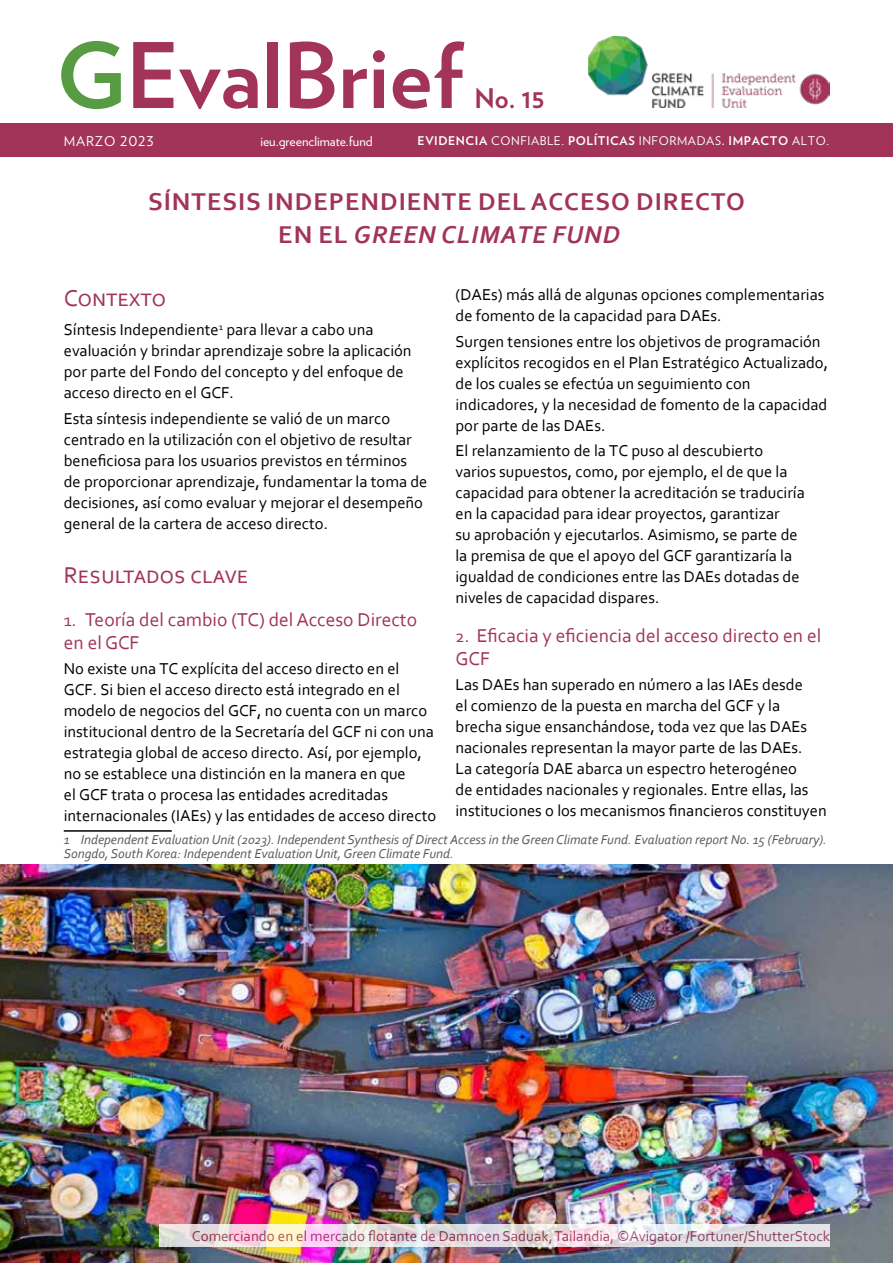
<style>
.page{position:relative;width:893px;height:1263px;background:#fff}
.page>*{position:absolute;margin:0;border:0;box-sizing:border-box;transform-origin:0 0}
.t1{font:700 90px "Verlag";color:#a13458}
.t2{font:700 27px "Verlag";color:#a13458}
.t3{font:700 25.5px/33px "Corbel";letter-spacing:.04em;color:#a13458;text-align:center}
.t4{font:24px "Corbel";letter-spacing:.08em;color:#a13458}
.t5{font:19.5px/22.5px "Corbel";color:#a13458}
.t6{font:16.5px/21px "Corbel";color:#000}
.t7{font:15px "Corbel";color:#a13458}
.t8{font:italic 13.5px/13.5px "Corbel";color:#58595b}
.t9{font:13.5px "Verlag";color:#fff}
.t10{font:13.5px "Verlag";letter-spacing:.06em;color:#fff}
.t11{font:700 12px "Verlag";letter-spacing:.05em;color:#fff}
.s1{color:#579c42}
.s2{font-weight:400}
.s3{font-style:italic}
.s4{font-size:18px}
</style>
<div class="page">
<div style="left:0;top:124px;width:893px;height:33px;background:#a13458"></div>
<hr style="left:64px;top:830px;width:108px;height:2px;background:#000">
<img style="left:588px;top:36px;width:241px;height:72px">
<img style="left:0;top:864px;width:893px;height:399px">
<svg style="left:159px;top:1224px;width:671px;height:23px;background:#e8e1e4"></svg>
<h1 class="t1" style="left:56px;top:5px;width:408px"><span class="s1">G</span>EvalBrief</h1>
<h2 class="t2" style="left:474px;top:77px;width:72px">No. 15</h2>
<p class="t10" style="left:64px;top:131px;width:92px">MARZO 2023</p>
<p class="t9" style="left:260px;top:131px;width:114px">ieu.greenclimate.fund</p>
<p class="t11" style="left:418px;top:131px;width:413px">EVIDENCIA <span class="s2">CONFIABLE.</span> POLÍTICAS <span class="s2">INFORMADAS</span>. IMPACTO <span class="s2">ALTO.</span></p>
<h3 class="t3" style="left:148px;top:185px;width:598px">SÍNTESIS INDEPENDIENTE DEL ACCESO DIRECTO<br>EN EL <span class="s3">GREEN CLIMATE FUND</span></h3>
<p class="t6" style="left:455px;top:284px;width:370px">(DAEs) más allá de algunas opciones complementarias de fomento de la capacidad para DAEs.</p>
<p class="t6" style="left:455px;top:330px;width:374px">Surgen tensiones entre los objetivos de programación explícitos recogidos en el Plan Estratégico Actualizado, de los cuales se efectúa un seguimiento con indicadores, y la necesidad de fomento de la capacidad por parte de las DAEs.</p>
<p class="t6" style="left:455px;top:439px;width:351px">El relanzamiento de la TC puso al descubierto varios supuestos, como, por ejemplo, el de que la capacidad para obtener la acreditación se traduciría en la capacidad para idear proyectos, garantizar<br>su aprobación y ejecutarlos. Asimismo, se parte de la premisa de que el apoyo del GCF garantizaría la igualdad de condiciones entre las DAEs dotadas de niveles de capacidad dispares.</p>
<p class="t5" style="left:455px;top:624px;width:367px"><span class="s4">2.</span> Eficacia y eficiencia del acceso directo en el<br>GCF</p>
<p class="t6" style="left:455px;top:674px;width:373px">Las DAEs han superado en número a las IAEs desde<br>el comienzo de la puesta en marcha del GCF y la brecha sigue ensanchándose, toda vez que las DAEs nacionales representan la mayor parte de las DAEs.<br>La categoría DAE abarca un espectro heterogéneo<br>de entidades nacionales y regionales. Entre ellas, las instituciones o los mecanismos financieros constituyen</p>
<h3 class="t4" style="left:64px;top:283px;width:104px">Contexto</h3>
<p class="t6" style="left:64px;top:319px;width:349px">Síntesis Independiente<sup>1</sup> para llevar a cabo una evaluación y brindar aprendizaje sobre la aplicación por parte del Fondo del concepto y del enfoque de acceso directo en el GCF.</p>
<p class="t6" style="left:64px;top:407px;width:365px">Esta síntesis independiente se valió de un marco centrado en la utilización con el objetivo de resultar beneficiosa para los usuarios previstos en términos de proporcionar aprendizaje, fundamentar la toma de decisiones, así como evaluar y mejorar el desempeño general de la cartera de acceso directo.</p>
<h3 class="t4" style="left:64px;top:560px;width:186px">Resultados clave</h3>
<p class="t5" style="left:64px;top:608px;width:355px"><span class="s4">1.</span> Teoría del cambio (TC) del Acceso Directo en el GCF</p>
<p class="t6" style="left:64px;top:658px;width:374px">No existe una TC explícita del acceso directo en el GCF. Si bien el acceso directo está integrado en el modelo de negocios del GCF, no cuenta con un marco institucional dentro de la Secretaría del GCF ni con una estrategia global de acceso directo. Así, por ejemplo, no se establece una distinción en la manera en que<br>el GCF trata o procesa las entidades acreditadas internacionales (IAEs) y las entidades de acceso directo</p>
<p class="t8" style="left:64px;top:833px;width:764px">1 Independent Evaluation Unit (2023). Independent Synthesis of Direct Access in the Green Climate Fund. Evaluation report No. 15 (February).<br>Songdo, South Korea: Independent Evaluation Unit, Green Climate Fund.</p>
<p class="t7" style="left:192px;top:1227px;width:640px">Comerciando en el mercado flotante de Damnoen Saduak, Tailandia, ©Avigator /Fortuner/ShutterStock</p>
</div>
